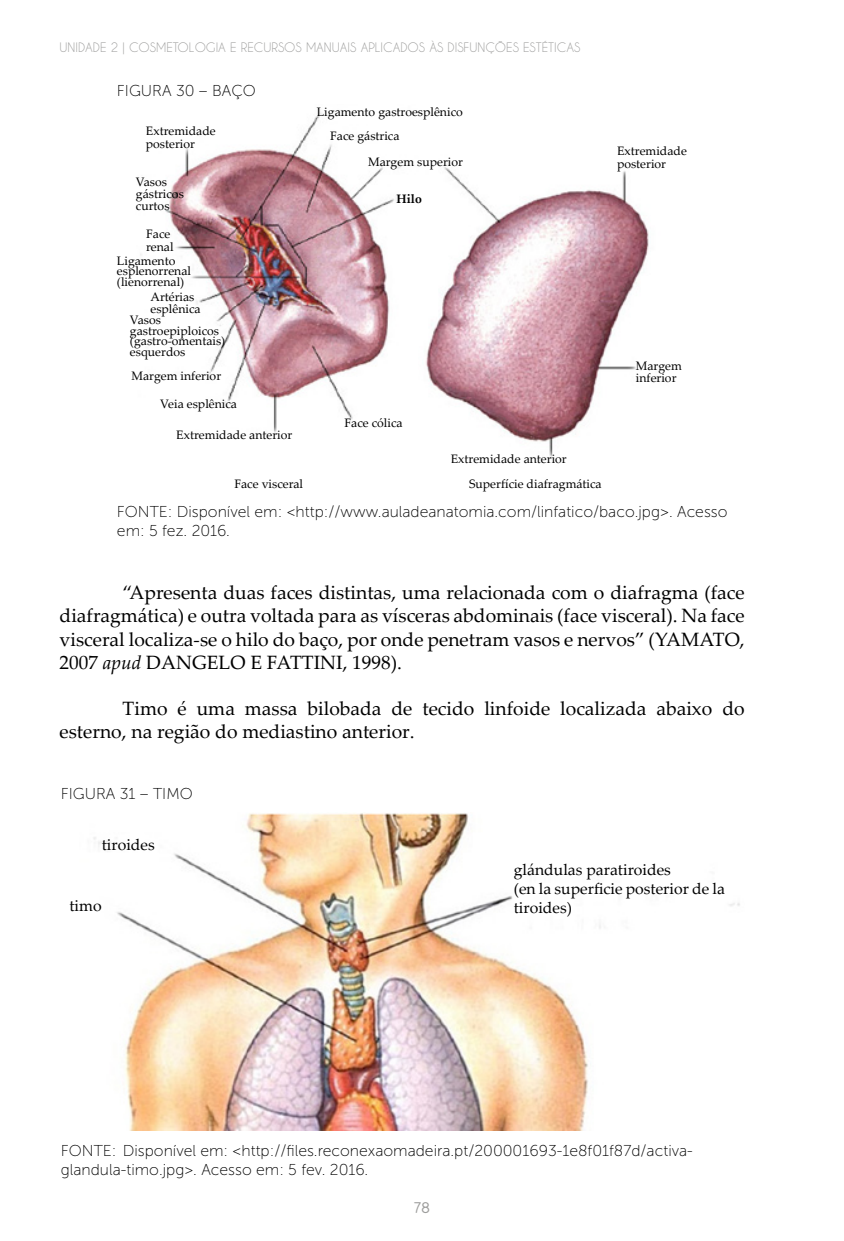
<style>
.page{position:relative;width:844px;height:1241px;background:#fff}
.page>*{position:absolute;margin:0;border:0;box-sizing:border-box;transform-origin:0 0}
.Text{font:19.25px/23.1px "Palatino Linotype";color:#000;text-align:justify}
.t1{font:17.5px "Alcefun Round";color:#9d9d9c}
.Figuras_e_Fonte{font:15.75px/18.9px "Museo Sans 100";color:#000}
.Texto{font:15.75px "Palatino Linotype";color:#000}
.FIGURAS{font:15.75px "Museo Sans 100";color:#000}
.FIGURAS_FONTE{font:15.75px "Museo Sans 100";color:#000}
.Texto-2{font:12.25px "Palatino Linotype";color:#000}
.t2{font:12.25px "Caviar Dreams";color:#9d9d9c}
.Texto-3{font:700 12.25px "Palatino Linotype";color:#000}
.s1{font-style:italic}
</style>
<div class="page">
<img style="left:140px;top:112px;width:524px;height:345px">
<img style="left:93px;top:813px;width:647px;height:317px">
<p class="t2" style="left:60px;top:40px;width:522px">UNIDADE 2 | COSMETOLOGIA E RECURSOS MANUAIS APLICADOS ÀS DISFUNÇÕES ESTÉTICAS</p>
<p class="FIGURAS" style="left:117px;top:82px;width:140px">FIGURA 30 – BAÇO</p>
<p class="Texto-2" style="left:146px;top:122px;width:71px">Extremidade</p>
<p class="Texto-2" style="left:146px;top:135px;width:51px">posterior</p>
<p class="Texto-2" style="left:136px;top:173px;width:33px">Vasos</p>
<p class="Texto-2" style="left:136px;top:185px;width:49px">gástricos</p>
<p class="Texto-2" style="left:136px;top:197px;width:35px">curtos</p>
<p class="Texto-2" style="left:146px;top:225px;width:26px">Face</p>
<p class="Texto-2" style="left:146px;top:238px;width:29px">renal</p>
<p class="Texto-2" style="left:117px;top:252px;width:60px">Ligamento</p>
<p class="Texto-2" style="left:117px;top:262px;width:76px">esplenorrenal</p>
<p class="Texto-2" style="left:117px;top:273px;width:69px">(lienorrenal)</p>
<p class="Texto-2" style="left:150px;top:287px;width:45px">Artérias</p>
<p class="Texto-2" style="left:150px;top:300px;width:52px">esplênica</p>
<p class="Texto-2" style="left:130px;top:311px;width:33px">Vasos</p>
<p class="Texto-2" style="left:130px;top:322px;width:90px">gastroepiploicos</p>
<p class="Texto-2" style="left:130px;top:332px;width:97px">(gastro-omentais)</p>
<p class="Texto-2" style="left:130px;top:343px;width:57px">esquerdos</p>
<p class="Texto-2" style="left:131px;top:367px;width:91px">Margem inferior</p>
<p class="Texto-2" style="left:160px;top:395px;width:78px">Veia esplênica</p>
<p class="Texto-2" style="left:176px;top:426px;width:117px">Extremidade anterior</p>
<p class="Texto-2" style="left:317px;top:103px;width:147px">Ligamento gastroesplênico</p>
<p class="Texto-2" style="left:330px;top:127px;width:71px">Face gástrica</p>
<p class="Texto-2" style="left:368px;top:153px;width:96px">Margem superior</p>
<p class="Texto-3" style="left:396px;top:190px;width:27px">Hilo</p>
<p class="Texto-2" style="left:344px;top:414px;width:60px">Face cólica</p>
<p class="Texto-2" style="left:450px;top:450px;width:117px">Extremidade anterior</p>
<p class="Texto-2" style="left:234px;top:474px;width:70px">Face visceral</p>
<p class="Texto-2" style="left:469px;top:474px;width:134px">Superfície diafragmática</p>
<p class="Texto-2" style="left:617px;top:142px;width:71px">Extremidade</p>
<p class="Texto-2" style="left:617px;top:155px;width:51px">posterior</p>
<p class="Texto-2" style="left:635px;top:357px;width:48px">Margem</p>
<p class="Texto-2" style="left:635px;top:369px;width:42px">inferior</p>
<p class="Figuras_e_Fonte" style="left:117px;top:502px;width:612px">FONTE: Disponível em: &lt;http://www.auladeanatomia.com/linfatico/baco.jpg&gt;. Acesso em: 5 fez. 2016.</p>
<p class="Text" style="left:60px;top:580px;width:686px;text-indent:63px">“Apresenta duas faces distintas, uma relacionada com o diafragma (face diafragmática) e outra voltada para as vísceras abdominais (face visceral). Na face visceral localiza-se o hilo do baço, por onde penetram vasos e nervos” (YAMATO, 2007 <span class="s1">apud</span> DANGELO E FATTINI, 1998).</p>
<p class="Text" style="left:60px;top:696px;width:686px;text-indent:63px">Timo é uma massa bilobada de tecido linfoide localizada abaixo do esterno, na região do mediastino anterior.</p>
<p class="FIGURAS_FONTE" style="left:61px;top:785px;width:133px">FIGURA 31 – TIMO</p>
<p class="Texto" style="left:102px;top:833px;width:54px">tiroides</p>
<p class="Texto" style="left:69px;top:894px;width:34px">timo</p>
<p class="Texto" style="left:513px;top:858px;width:158px">glándulas paratiroides</p>
<p class="Texto" style="left:513px;top:877px;width:212px">(en la superficie posterior de la</p>
<p class="Texto" style="left:513px;top:896px;width:60px">tiroides)</p>
<p class="Figuras_e_Fonte" style="left:61px;top:1140px;width:633px">FONTE: Disponível em: &lt;http://files.reconexaomadeira.pt/200001693-1e8f01f87d/activa&shy;glandula-timo.jpg&gt;. Acesso em: 5 fev. 2016.</p>
<h2 class="t1" style="left:414px;top:1197px;width:17px">78</h2>
</div>
